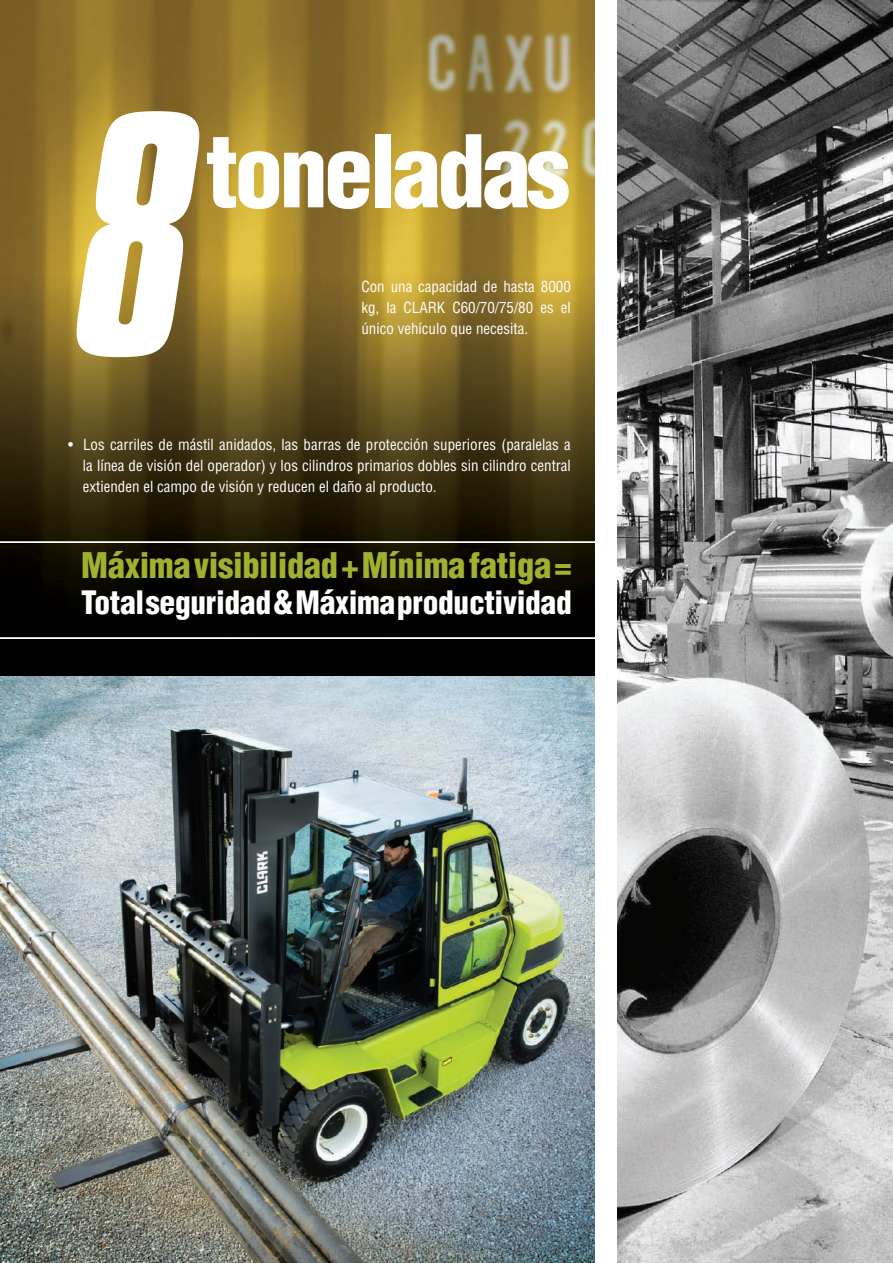
<style>
.page{position:relative;width:893px;height:1263px;background:#fff}
.page>*{position:absolute;margin:0;border:0;box-sizing:border-box;transform-origin:0 0}
.t1{font:italic 300px "Compacta BT";color:#fff}
.t2{font:900 condensed 97.5px "Helvetica";letter-spacing:-.04em;color:#fff}
.t3{font:900 condensed 34.5px "Helvetica";letter-spacing:-.01em;color:#9fb230}
.t4{font:900 condensed 31.5px "Helvetica";letter-spacing:-.01em;color:#fff}
.t5{font:condensed 15px/21px "Helvetica";color:#fff;text-align:justify}
</style>
<div class="page">
<img style="left:617px;top:0;width:276px;height:1263px">
<img style="left:0;top:0;width:595px;height:677px">
<svg style="left:0;top:541px;width:595px;height:98px;background:#100e09"></svg>
<img style="left:0;top:677px;width:595px;height:586px">
<h1 class="t1" style="left:81px;top:61px;width:116px">8</h1>
<h2 class="t2" style="left:206px;top:111px;width:366px">toneladas</h2>
<p class="t5" style="left:361px;top:276px;width:211px">Con una capacidad de hasta 8000 kg, la CLARK C60/70/75/80 es el único vehículo que necesita.</p>
<p class="t5" style="left:83px;top:433px;width:489px;text-indent:-15px">• Los carriles de mástil anidados, las barras de protección superiores (paralelas a la línea de visión del operador) y los cilindros primarios dobles sin cilindro central extienden el campo de visión y reducen el daño al producto.</p>
<h3 class="t3" style="left:81px;top:544px;width:492px">Máxima visibilidad + Mínima fatiga =</h3>
<h3 class="t4" style="left:81px;top:583px;width:492px">Total seguridad &amp; Máxima productividad</h3>
</div>
